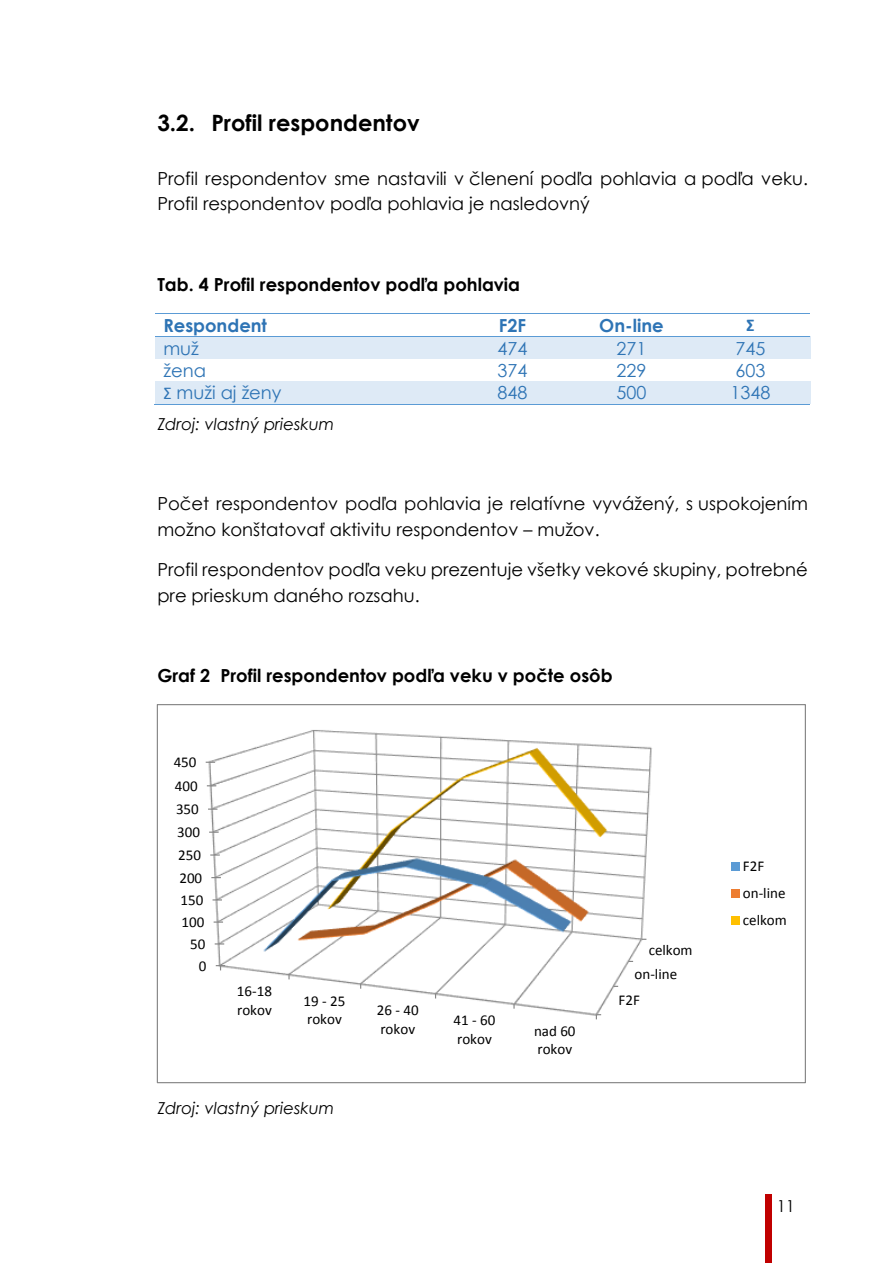
<style>
.page{position:relative;width:893px;height:1263px;background:#fff}
.page>*{position:absolute;margin:0;border:0;box-sizing:border-box;transform-origin:0 0}
.t1{font:700 22.5px "Century Gothic";color:#000}
.t2{font:18px/25.3px "Century Gothic";color:#000}
.t3{font:700 18px "Century Gothic";color:#000}
.t4{font:18px "Century Gothic";color:#2e74b5}
.t5{font:700 18px "Century Gothic";color:#2e74b5}
.t6{font:700 18px "Calibri";color:#2e74b5}
.t7{font:italic 16.5px "Century Gothic";color:#000}
.t8{font:16.5px "Century Gothic";color:#000}
.t9{font:15px/18.3px "Calibri";color:#000}
.s1{font-family:"Calibri"}
</style>
<div class="page">
<div style="left:765px;top:1195px;width:7px;height:68px;background:#c00000"></div>
<hr style="left:155px;top:313px;width:298px;height:1px;background:#5b9bd5">
<hr style="left:454px;top:313px;width:118px;height:1px;background:#5b9bd5">
<hr style="left:573px;top:313px;width:118px;height:1px;background:#5b9bd5">
<hr style="left:692px;top:313px;width:118px;height:1px;background:#5b9bd5">
<div style="left:155px;top:337px;width:298px;height:22px;background:#deeaf6"></div>
<div style="left:453px;top:337px;width:119px;height:22px;background:#deeaf6"></div>
<div style="left:572px;top:337px;width:119px;height:22px;background:#deeaf6"></div>
<div style="left:691px;top:337px;width:119px;height:22px;background:#deeaf6"></div>
<hr style="left:155px;top:336px;width:298px;height:1px;background:#5b9bd5">
<hr style="left:454px;top:336px;width:118px;height:1px;background:#5b9bd5">
<hr style="left:573px;top:336px;width:118px;height:1px;background:#5b9bd5">
<hr style="left:692px;top:336px;width:118px;height:1px;background:#5b9bd5">
<div style="left:155px;top:381px;width:298px;height:23px;background:#deeaf6"></div>
<div style="left:453px;top:381px;width:119px;height:23px;background:#deeaf6"></div>
<div style="left:572px;top:381px;width:119px;height:23px;background:#deeaf6"></div>
<div style="left:691px;top:381px;width:119px;height:23px;background:#deeaf6"></div>
<hr style="left:154px;top:404px;width:299px;height:1px;background:#5b9bd5">
<hr style="left:453px;top:404px;width:119px;height:1px;background:#5b9bd5">
<hr style="left:572px;top:404px;width:119px;height:1px;background:#5b9bd5">
<hr style="left:691px;top:404px;width:119px;height:1px;background:#5b9bd5">
<img style="left:205px;top:730px;width:447px;height:290px">
<svg style="left:214px;top:921px;width:9px;height:2px"></svg>
<svg style="left:210px;top:854px;width:10px;height:2px"></svg>
<svg style="left:208px;top:808px;width:9px;height:2px"></svg>
<svg style="left:216px;top:965px;width:9px;height:5px"></svg>
<svg style="left:596px;top:1014px;width:5px;height:5px"></svg>
<div style="left:731px;top:862px;width:8px;height:9px;background:#5b9bd5"></div>
<div style="left:731px;top:889px;width:8px;height:9px;background:#ed7d31"></div>
<div style="left:731px;top:917px;width:8px;height:8px;background:#ffc000"></div>
<p class="t1" style="left:157px;top:108px;width:264px">3.2. Profil respondentov</p>
<p class="t2" style="left:157px;top:165px;width:652px">Profil respondentov sme nastavili v členení podľa pohlavia a podľa veku.<br>Profil respondentov podľa pohlavia je nasledovný</p>
<p class="t3" style="left:157px;top:273px;width:364px">Tab. 4 Profil respondentov podľa pohlavia</p>
<p class="t5" style="left:163px;top:314px;width:105px">Respondent</p>
<p class="t5" style="left:499px;top:314px;width:29px">F2F</p>
<p class="t5" style="left:599px;top:314px;width:66px">On-line</p>
<p class="t6" style="left:746px;top:318px;width:10px">Σ</p>
<p class="t4" style="left:163px;top:337px;width:37px">muž</p>
<p class="t4" style="left:497px;top:337px;width:31px">474</p>
<p class="t4" style="left:617px;top:337px;width:31px">271</p>
<p class="t4" style="left:736px;top:337px;width:31px">745</p>
<p class="t4" style="left:163px;top:359px;width:44px">žena</p>
<p class="t4" style="left:497px;top:359px;width:31px">374</p>
<p class="t4" style="left:617px;top:359px;width:31px">229</p>
<p class="t4" style="left:736px;top:359px;width:31px">603</p>
<p class="t4" style="left:163px;top:381px;width:120px"><span class="s1">Σ</span> muži aj ženy</p>
<p class="t4" style="left:497px;top:381px;width:31px">848</p>
<p class="t4" style="left:617px;top:381px;width:31px">500</p>
<p class="t4" style="left:731px;top:381px;width:41px">1348</p>
<p class="t7" style="left:157px;top:414px;width:179px">Zdroj: vlastný prieskum</p>
<p class="t2" style="left:157px;top:490px;width:652px">Počet respondentov podľa pohlavia je relatívne vyvážený, s uspokojením možno konštatovať aktivitu respondentov – mužov.</p>
<p class="t2" style="left:157px;top:556px;width:652px">Profil respondentov podľa veku prezentuje všetky vekové skupiny, potrebné pre prieskum daného rozsahu.</p>
<p class="t3" style="left:157px;top:664px;width:457px">Graf 2 Profil respondentov podľa veku v počte osôb</p>
<p class="t9" style="left:174px;top:754px;width:24px">450</p>
<p class="t9" style="left:175px;top:778px;width:24px">400</p>
<p class="t9" style="left:176px;top:801px;width:24px">350</p>
<p class="t9" style="left:177px;top:824px;width:24px">300</p>
<p class="t9" style="left:178px;top:847px;width:24px">250</p>
<p class="t9" style="left:179px;top:870px;width:24px">200</p>
<p class="t9" style="left:181px;top:892px;width:24px">150</p>
<p class="t9" style="left:182px;top:914px;width:24px">100</p>
<p class="t9" style="left:190px;top:936px;width:17px">50</p>
<p class="t9" style="left:199px;top:958px;width:9px">0</p>
<p class="t9" style="left:237px;top:983px;width:37px">16-18 rokov</p>
<p class="t9" style="left:304px;top:993px;width:43px">19 - 25 rokov</p>
<p class="t9" style="left:377px;top:1002px;width:43px">26 - 40 rokov</p>
<p class="t9" style="left:454px;top:1012px;width:43px">41 - 60 rokov</p>
<p class="t9" style="left:534px;top:1023px;width:43px">nad 60 rokov</p>
<p class="t7" style="left:157px;top:1097px;width:179px">Zdroj: vlastný prieskum</p>
<p class="t9" style="left:649px;top:942px;width:45px">celkom</p>
<p class="t9" style="left:635px;top:966px;width:44px">on-line</p>
<p class="t9" style="left:619px;top:992px;width:23px">F2F</p>
<p class="t9" style="left:743px;top:854px;width:45px;line-height:27.2px">F2F on-line celkom</p>
<p class="t8" style="left:777px;top:1195px;width:20px">11</p>
</div>
